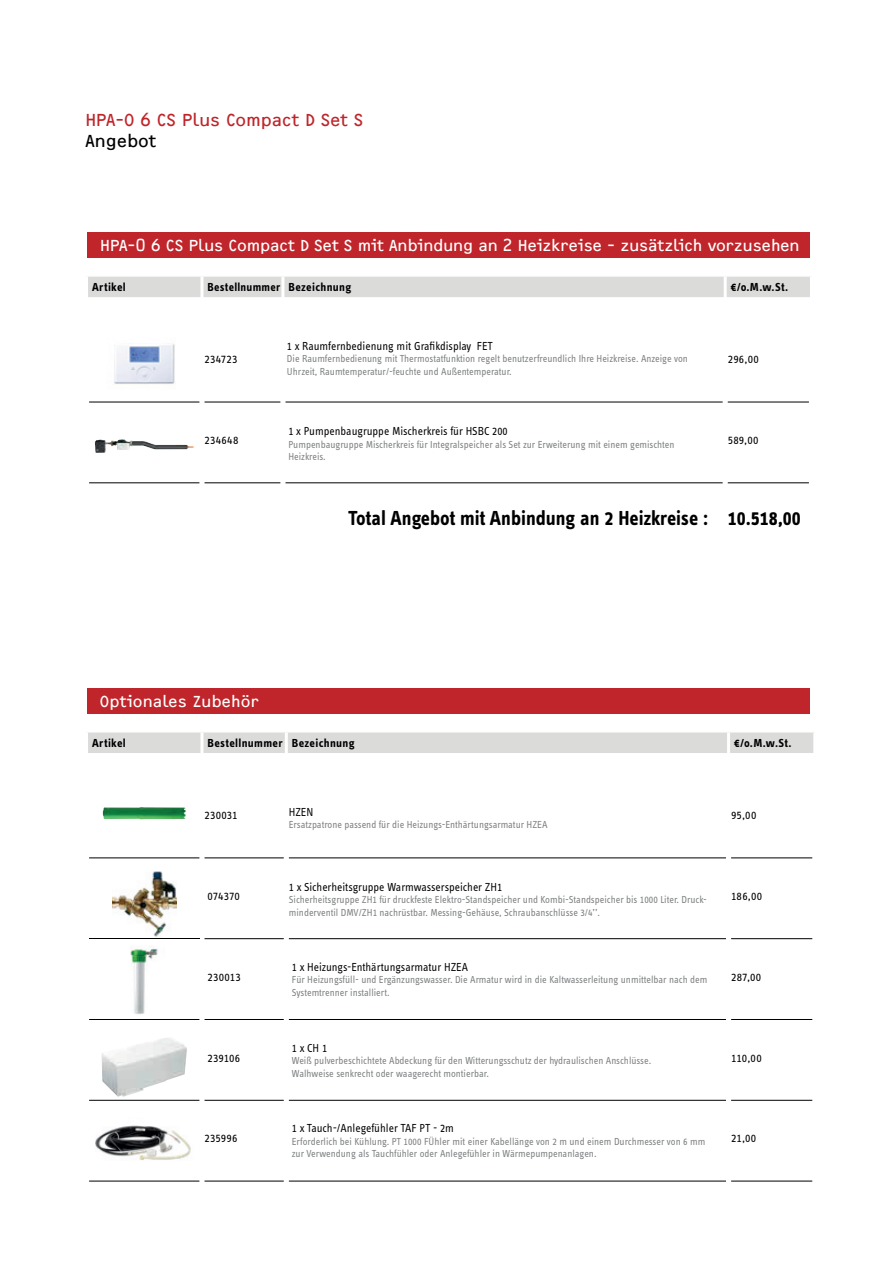
<style>
.page{position:relative;width:893px;height:1263px;background:#fff}
.page>*{position:absolute;margin:0;border:0;box-sizing:border-box;transform-origin:0 0}
.t1{font:700 21px "STE Info Text";color:#000001;scale:.95 1}
.t2{font:18px "F2 FOCR Bczyk Com";letter-spacing:-.01em;color:#bf252a}
.t3{font:18px "F2 FOCR Bczyk Com";color:#000001}
.t4{font:16.5px "F2 FOCR Bczyk Com";letter-spacing:-.01em;color:#fff}
.t5{font:12px "STE Info Text";color:#000001;scale:.95 1}
.t6{font:700 12px "STE Info Text";letter-spacing:.025em;color:#000001}
.t7{font:12px "STE Info Text";color:#000001}
.t8{font:10.5px/12.6px "STE Info Text";color:#7c7f80;scale:.95 1}
</style>
<div class="page">
<div style="left:88px;top:732px;width:725px;height:21px;background:#dbdcda"></div>
<hr style="left:200px;top:732px;width:3px;height:21px;background:#fff">
<hr style="left:285px;top:732px;width:3px;height:21px;background:#fff">
<hr style="left:727px;top:732px;width:3px;height:21px;background:#fff">
<hr style="left:89px;top:857px;width:110px;height:1px;background:#000001">
<img style="left:103px;top:807px;width:83px;height:12px">
<hr style="left:205px;top:857px;width:79px;height:1px;background:#000001">
<hr style="left:289px;top:857px;width:437px;height:1px;background:#000001">
<hr style="left:731px;top:857px;width:81px;height:1px;background:#000001">
<hr style="left:89px;top:938px;width:110px;height:1px;background:#000001">
<img style="left:112px;top:871px;width:64px;height:66px">
<hr style="left:205px;top:938px;width:79px;height:1px;background:#000001">
<hr style="left:289px;top:938px;width:437px;height:1px;background:#000001">
<hr style="left:731px;top:938px;width:81px;height:1px;background:#000001">
<hr style="left:89px;top:1019px;width:110px;height:1px;background:#000001">
<img style="left:130px;top:947px;width:28px;height:67px">
<hr style="left:205px;top:1019px;width:79px;height:1px;background:#000001">
<hr style="left:289px;top:1019px;width:437px;height:1px;background:#000001">
<hr style="left:731px;top:1019px;width:81px;height:1px;background:#000001">
<hr style="left:89px;top:1100px;width:110px;height:1px;background:#000001">
<img style="left:102px;top:1038px;width:85px;height:59px">
<hr style="left:205px;top:1100px;width:79px;height:1px;background:#000001">
<hr style="left:289px;top:1100px;width:437px;height:1px;background:#000001">
<hr style="left:731px;top:1100px;width:81px;height:1px;background:#000001">
<hr style="left:89px;top:1181px;width:110px;height:1px;background:#000001">
<img style="left:95px;top:1125px;width:96px;height:35px">
<hr style="left:205px;top:1181px;width:79px;height:1px;background:#000001">
<hr style="left:289px;top:1181px;width:437px;height:1px;background:#000001">
<hr style="left:731px;top:1181px;width:81px;height:1px;background:#000001">
<div style="left:87px;top:689px;width:723px;height:25px;background:#bf252a"></div>
<div style="left:88px;top:277px;width:722px;height:20px;background:#dbdcda"></div>
<hr style="left:200px;top:277px;width:3px;height:20px;background:#fff">
<hr style="left:281px;top:277px;width:3px;height:20px;background:#fff">
<hr style="left:724px;top:277px;width:3px;height:20px;background:#fff">
<hr style="left:89px;top:402px;width:110px;height:1px;background:#000001">
<img style="left:114px;top:344px;width:61px;height:40px">
<hr style="left:205px;top:402px;width:75px;height:1px;background:#000001">
<hr style="left:285px;top:402px;width:438px;height:1px;background:#000001">
<hr style="left:728px;top:402px;width:81px;height:1px;background:#000001">
<hr style="left:89px;top:482px;width:110px;height:1px;background:#000001">
<img style="left:95px;top:439px;width:27px;height:14px">
<hr style="left:205px;top:482px;width:75px;height:1px;background:#000001">
<hr style="left:285px;top:482px;width:438px;height:1px;background:#000001">
<hr style="left:728px;top:482px;width:81px;height:1px;background:#000001">
<div style="left:87px;top:233px;width:723px;height:25px;background:#bf252a"></div>
<h2 class="t2" style="left:85px;top:113px;width:280px">HPA-O 6 CS Plus Compact D Set S</h2>
<h2 class="t3" style="left:85px;top:134px;width:72px">Angebot</h2>
<h3 class="t4" style="left:100px;top:239px;width:701px">HPA-0 6 CS Plus Compact D Set S mit Anbindung an 2 Heizkreise - zusätzlich vorzusehen</h3>
<p class="t6" style="left:92px;top:282px;width:35px">Artikel</p>
<p class="t6" style="left:207px;top:282px;width:145px">Bestellnummer Bezeichnung</p>
<p class="t6" style="left:731px;top:282px;width:59px">€/o.M.w.St.</p>
<p class="t5" style="left:287px;top:341px;width:218px">1 x Raumfernbedienung mit Grafikdisplay FET</p>
<p class="t8" style="left:287px;top:353px;width:423px">Die Raumfernbedienung mit Thermostatfunktion regelt benutzerfreundlich Ihre Heizkreise. Anzeige von<br>Uhrzeit, Raumtemperatur/-feuchte und Außentemperatur.</p>
<p class="t7" style="left:205px;top:355px;width:34px">234723</p>
<p class="t7" style="left:728px;top:355px;width:33px">296,00</p>
<p class="t7" style="left:205px;top:436px;width:35px">234648</p>
<p class="t5" style="left:288px;top:427px;width:232px">1 x Pumpenbaugruppe Mischerkreis für HSBC 200</p>
<p class="t8" style="left:288px;top:439px;width:408px">Pumpenbaugruppe Mischerkreis für Integralspeicher als Set zur Erweiterung mit einem gemischten<br>Heizkreis.</p>
<p class="t7" style="left:728px;top:436px;width:32px">589,00</p>
<h1 class="t1" style="left:348px;top:510px;width:478px">Total Angebot mit Anbindung an 2 Heizkreise : 10.518,00</h1>
<h3 class="t4" style="left:100px;top:695px;width:160px">Optionales Zubehör</h3>
<p class="t6" style="left:92px;top:738px;width:35px">Artikel</p>
<p class="t6" style="left:207px;top:738px;width:149px">Bestellnummer Bezeichnung</p>
<p class="t6" style="left:734px;top:738px;width:59px">€/o.M.w.St.</p>
<p class="t7" style="left:205px;top:811px;width:35px">230031</p>
<p class="t5" style="left:289px;top:807px;width:27px">HZEN</p>
<p class="t8" style="left:289px;top:819px;width:274px">Ersatzpatrone passend für die Heizungs-Enthärtungsarmatur HZEA</p>
<p class="t7" style="left:731px;top:811px;width:27px">95,00</p>
<p class="t7" style="left:207px;top:891px;width:34px">074370</p>
<p class="t7" style="left:207px;top:972px;width:35px">230013</p>
<p class="t7" style="left:207px;top:1053px;width:34px">239106</p>
<p class="t7" style="left:205px;top:1134px;width:35px">235996</p>
<p class="t5" style="left:289px;top:882px;width:226px">1 x Sicherheitsgruppe Warmwasserspeicher ZH1</p>
<p class="t8" style="left:289px;top:894px;width:442px">Sicherheitsgruppe ZH1 für druckfeste Elektro-Standspeicher und Kombi-Standspeicher bis 1000 Liter. Druck&shy;minderventil DMV/ZH1 nachrüstbar. Messing-Gehäuse, Schraubanschlüsse 3/4’’.</p>
<p class="t7" style="left:731px;top:891px;width:33px">186,00</p>
<p class="t5" style="left:292px;top:962px;width:187px">1 x Heizungs-Enthärtungsarmatur HZEA</p>
<p class="t8" style="left:292px;top:974px;width:439px">Für Heizungsfüll- und Ergänzungswasser. Die Armatur wird in die Kaltwasserleitung unmittelbar nach dem<br>Systemtrenner installiert.</p>
<p class="t7" style="left:731px;top:972px;width:32px">287,00</p>
<p class="t5" style="left:292px;top:1043px;width:39px">1 x CH 1</p>
<p class="t8" style="left:292px;top:1055px;width:380px">Weiß pulverbeschichtete Abdeckung für den Witterungsschutz der hydraulischen Anschlüsse.<br>Walhweise senkrecht oder waagerecht montierbar.</p>
<p class="t7" style="left:731px;top:1053px;width:32px">110,00</p>
<p class="t5" style="left:292px;top:1123px;width:172px">1 x Tauch-/Anlegefühler TAF PT - 2m</p>
<p class="t8" style="left:292px;top:1136px;width:437px">Erforderlich bei Kühlung. PT 1000 FÜhler mit einer Kabellänge von 2 m und einem Durchmesser von 6 mm zur Verwendung als Tauchfühler oder Anlegefühler in Wärmepumpenanlagen.</p>
<p class="t7" style="left:731px;top:1134px;width:27px">21,00</p>
</div>
